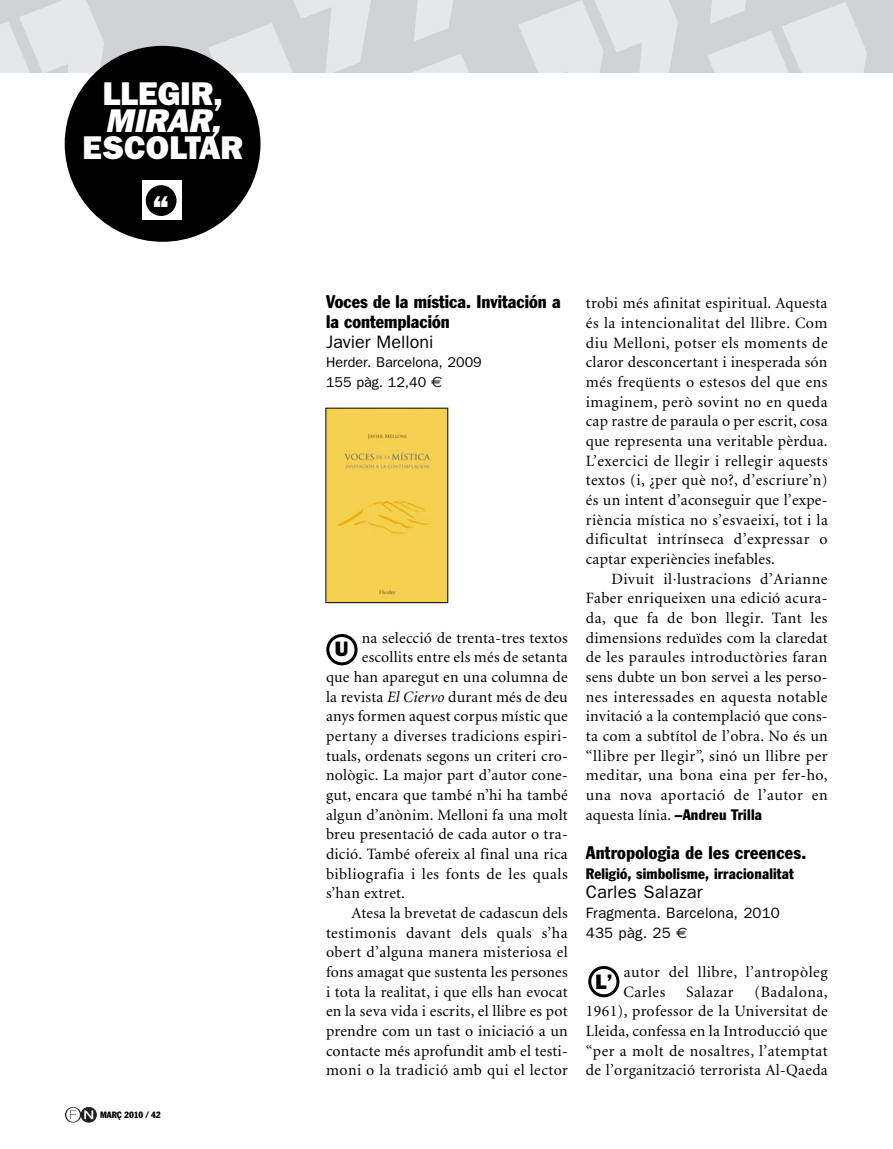
<style>
.page{position:relative;width:893px;height:1149px;background:#fff}
.page>*{position:absolute;margin:0;border:0;box-sizing:border-box;transform-origin:0 0}
.t1{font:800 36px "Franklin Gothic";color:#fff}
.t2{font:800 33px "Franklin Gothic";color:#fff}
.t3{font:italic 800 33px "Franklin Gothic";color:#fff}
.t4{font:800 21px "Franklin Gothic";color:#000}
.t5{font:condensed 18px/19.6px "Franklin Gothic";color:#000}
.t6{font:18px "Franklin Gothic";letter-spacing:.005em;color:#000}
.t7{font:15.75px/19.6px "Minion";letter-spacing:.015em;color:#000;text-align:justify}
.t8{font:15.75px/19.6px "Minion";letter-spacing:.035em;color:#000}
.t9{font:15px/19.6px "Franklin Gothic";letter-spacing:.01em;color:#000}
.t10{font:condensed 15px "Franklin Gothic";letter-spacing:.01em;color:#000}
.t11{font:14.25px/19.6px "Franklin Gothic";color:#000}
.t12{font:condensed 9px "Franklin Gothic";color:#000}
.s1{font-family:"Euro Sans";font-size:15px}
.s2{font-style:italic}
.s3{font-family:"Franklin Gothic";font-stretch:condensed;font-size:15px}
.s4{font-family:"Euro Sans"}
</style>
<div class="page">
<svg style="left:81px;top:1106px;width:15px;height:15px"></svg>
<div style="left:81px;top:1106px;width:16px;height:16px;border:1px solid #231f20;border-radius:50%"></div>
<svg style="left:70px;top:1110px;width:6px;height:8px"></svg>
<svg style="left:84px;top:1110px;width:9px;height:8px"></svg>
<div style="left:65px;top:1106px;width:16px;height:16px;border:1px solid #231f20;border-radius:50%"></div>
<div style="left:0;top:0;width:719px;height:72px;background:#d1d2d4"></div>
<svg style="left:0;top:0;width:104px;height:72px"></svg>
<svg style="left:135px;top:0;width:334px;height:72px"></svg>
<svg style="left:518px;top:0;width:375px;height:72px"></svg>
<div style="left:65px;top:46px;width:195px;height:196px;background:#000;border-radius:50%"></div>
<div style="left:142px;top:180px;width:39px;height:40px;background:#fff"></div>
<div style="left:146px;top:185px;width:31px;height:31px;background:#000;border-radius:50%"></div>
<svg style="left:326px;top:634px;width:31px;height:31px"></svg>
<img style="left:327px;top:409px;width:119px;height:192px">
<svg style="left:588px;top:966px;width:31px;height:30px"></svg>
<h2 class="t2" style="left:102px;top:74px;width:122px">LLEGIR,</h2>
<h2 class="t3" style="left:105px;top:101px;width:117px">MIRAR,</h2>
<h2 class="t2" style="left:83px;top:128px;width:162px">ESCOLTAR</h2>
<h1 class="t1" style="left:151px;top:187px;width:20px">“</h1>
<p class="t12" style="left:100px;top:1111px;width:62px">MARÇ 2010 / 42</p>
<p class="t5" style="left:326px;top:293px;width:236px">Voces de la mística. Invitación a la contemplación</p>
<p class="t6" style="left:326px;top:331px;width:109px">Javier Melloni</p>
<p class="t11" style="left:326px;top:352px;width:157px">Herder. Barcelona, 2009<br>155 pàg. 12,40 <span class="s1">€</span></p>
<p class="t7" style="left:362px;top:629px;width:207px">na selecció de trenta-tres textos</p>
<p class="t7" style="left:362px;top:648px;width:207px">escollits entre els més de setanta</p>
<p class="t7" style="left:326px;top:668px;width:243px">que han aparegut en una columna de</p>
<p class="t7" style="left:326px;top:687px;width:243px">la revista <span class="s2">El Ciervo</span> durant més de deu</p>
<p class="t7" style="left:326px;top:707px;width:243px">anys formen aquest corpus místic que</p>
<p class="t7" style="left:326px;top:727px;width:243px">pertany a diverses tradicions espiri-</p>
<p class="t7" style="left:326px;top:746px;width:243px">tuals, ordenats segons un criteri cro-</p>
<p class="t7" style="left:326px;top:766px;width:243px">nològic. La major part d’autor cone-</p>
<p class="t7" style="left:326px;top:786px;width:243px">gut, encara que també n’hi ha també</p>
<p class="t7" style="left:326px;top:805px;width:243px">algun d’anònim. Melloni fa una molt</p>
<p class="t7" style="left:326px;top:825px;width:243px">breu presentació de cada autor o tra-</p>
<p class="t7" style="left:326px;top:845px;width:243px">dició. També ofereix al final una rica</p>
<p class="t8" style="left:326px;top:864px;width:243px">bibliografia i les fonts de les quals</p>
<p class="t7" style="left:326px;top:884px;width:81px">s’han extret.</p>
<p class="t7" style="left:351px;top:904px;width:218px">Atesa la brevetat de cadascun dels</p>
<p class="t8" style="left:326px;top:923px;width:243px">testimonis davant dels quals s’ha</p>
<p class="t7" style="left:326px;top:943px;width:243px">obert d’alguna manera misteriosa el</p>
<p class="t7" style="left:326px;top:963px;width:243px">fons amagat que sustenta les persones</p>
<p class="t7" style="left:326px;top:982px;width:243px">i tota la realitat, i que ells han evocat</p>
<p class="t7" style="left:326px;top:1002px;width:243px">en la seva vida i escrits, el llibre es pot</p>
<p class="t7" style="left:326px;top:1022px;width:243px">prendre com un tast o iniciació a un</p>
<p class="t7" style="left:326px;top:1041px;width:243px">contacte més aprofundit amb el testi-</p>
<p class="t7" style="left:326px;top:1061px;width:243px">moni o la tradició amb qui el lector</p>
<h3 class="t4" style="left:335px;top:636px;width:15px">U</h3>
<p class="t7" style="left:586px;top:294px;width:244px">trobi més afinitat espiritual. Aquesta és la intencionalitat del llibre. Com diu Melloni, potser els moments de claror desconcertant i inesperada són més freqüents o estesos del que ens imaginem, però sovint no en queda cap rastre de paraula o per escrit, cosa que representa una veritable pèrdua.<br>L’exercici de llegir i rellegir aquests textos (i, ¿per què no?, d’escriure’n) és un intent d’aconseguir que l’expe&shy;riència mística no s’esvaeixi, tot i la dificultat intrínseca d’expressar o captar experiències inefables.</p>
<p class="t7" style="left:586px;top:570px;width:243px;text-indent:26px">Divuit il·lustracions d’Arianne Faber enriqueixen una edició acura&shy;da, que fa de bon llegir. Tant les dimensions reduïdes com la claredat de les paraules introductòries faran sens dubte un bon servei a les perso&shy;nes interessades en aquesta notable invitació a la contemplació que cons&shy;ta com a subtítol de l’obra. No és un “llibre per llegir”, sinó un llibre per meditar, una bona eina per fer-ho, una nova aportació de l’autor en aquesta línia. <span class="s3">–Andreu Trilla</span></p>
<p class="t5" style="left:586px;top:843px;width:222px">Antropologia de les creences.</p>
<p class="t10" style="left:586px;top:867px;width:210px">Religió, simbolisme, irracionalitat</p>
<p class="t6" style="left:586px;top:881px;width:118px">Carles Salazar</p>
<p class="t9" style="left:586px;top:902px;width:196px">Fragmenta. Barcelona, 2010<br>435 pàg. 25 <span class="s4">€</span></p>
<p class="t8" style="left:623px;top:963px;width:206px">autor del llibre, l’antropòleg<br>Carles</p>
<h3 class="t4" style="left:595px;top:969px;width:19px">L’</h3>
<p class="t7" style="left:586px;top:982px;width:243px;text-indent:169px">(Badalona, 1961), professor de la Universitat de Lleida, confessa en la Introducció que “per a molt de nosaltres, l’atemptat de l’organització terrorista Al-Qaeda</p>
<p class="t8" style="left:686px;top:982px;width:49px">Salazar</p>
</div>
